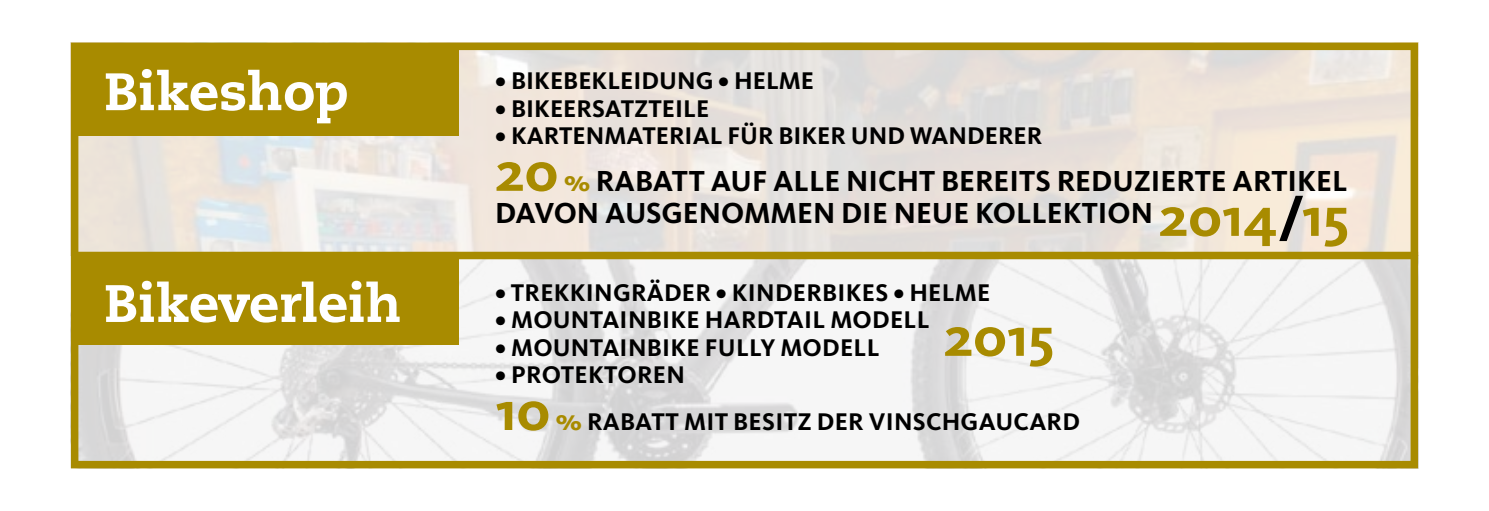
<style>
.page{position:relative;width:1489px;height:511px;background:#fff}
.page>*{position:absolute;margin:0;border:0;box-sizing:border-box;transform-origin:0 0}
.t1{font:700 57.5px "Kievit OT";color:#a88b00}
.t2{font:52.5px "Caecilia Heavy Os F";color:#fff}
.t3{font:700 30px/32.5px "Kievit OT";color:#000}
.t4{font:700 25px/46.8px "Kievit OT";color:#000}
.s1{font-size:57.5px;color:#a88b00}
.s2{color:#a88b00}
.s3{font-size:57.5px}
.s4{font-size:30px;color:#a88b00}
</style>
<div class="page">
<img style="left:80px;top:52px;width:1328px;height:199px">
<svg style="left:80px;top:259px;width:1328px;height:200px;fill:#f6f6f6"></svg>
<div style="left:71px;top:50px;width:387px;height:85px;background:#a88b00"></div>
<div style="left:71px;top:258px;width:387px;height:86px;background:#a88b00"></div>
<div style="left:76px;top:251px;width:1341px;height:8px;background:#a88b00"></div>
<div style="left:71px;top:43px;width:1346px;height:425px;border:8px solid #a88b00"></div>
<h2 class="t2" style="left:104px;top:59px;width:246px">Bikeshop</h2>
<h2 class="t2" style="left:104px;top:271px;width:299px">Bikeverleih</h2>
<p class="t4" style="left:495px;top:57px;width:320px">• BIKEBEKLEIDUNG • HELME</p>
<p class="t4" style="left:495px;top:84px;width:215px">• BIKEERSATZTEILE</p>
<p class="t4" style="left:495px;top:112px;width:548px">• KARTENMATERIAL FÜR BIKER UND WANDERER</p>
<p class="t3" style="left:495px;top:164px;width:855px"><span class="s1">20</span> <span class="s2">%</span> RABATT AUF ALLE NICHT BEREITS REDUZIERTE ARTIKEL<br>DAVON AUSGENOMMEN DIE NEUE KOLLEKTION <span class="s1">2014</span><span class="s3">/</span><span class="s1">15</span></p>
<p class="t4" style="left:495px;top:268px;width:46px">• TREKKINGR</p>
<p class="t4" style="left:646px;top:268px;width:34px">ÄDER</p>
<p class="t4" style="left:716px;top:268px;width:47px">• KINDERBIKES</p>
<p class="t4" style="left:893px;top:268px;width:51px">• HELME</p>
<p class="t4" style="left:495px;top:296px;width:73px">• MOUNTAINBIKE</p>
<p class="t4" style="left:704px;top:296px;width:35px">HARDTAIL</p>
<p class="t4" style="left:830px;top:296px;width:57px">MODELL</p>
<p class="t4" style="left:495px;top:323px;width:73px">• MOUNTAINBIKE</p>
<p class="t4" style="left:704px;top:323px;width:132px">FULLY MODELL</p>
<p class="t4" style="left:495px;top:351px;width:81px">• PROTEKT</p>
<h1 class="t1" style="left:943px;top:301px;width:112px">2015</h1>
<p class="t4" style="left:495px;top:351px;width:158px;text-indent:122px">OREN<br><span class="s1">10</span> <span class="s4">%</span> RABATT</p>
<p class="t4" style="left:684px;top:397px;width:16px">MIT</p>
<p class="t4" style="left:733px;top:397px;width:29px">BESITZ</p>
<p class="t4" style="left:816px;top:397px;width:16px">DER</p>
<p class="t4" style="left:868px;top:397px;width:34px">VINSCHGAU</p>
<p class="t4" style="left:1013px;top:397px;width:34px">CARD</p>
</div>
